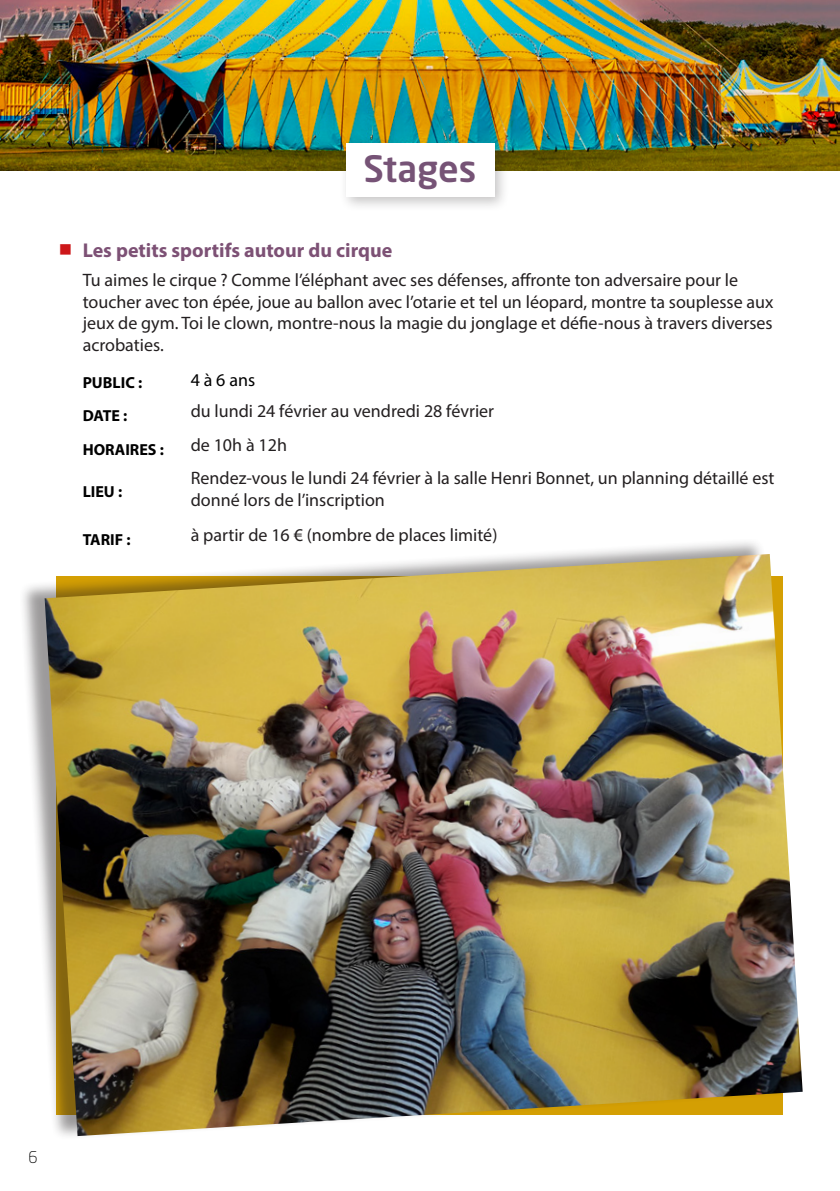
<style>
.page{position:relative;width:840px;height:1191px;background:#fff}
.page>*{position:absolute;margin:0;border:0;box-sizing:border-box;transform-origin:0 0}
.t1{font:500 36px "Neo Sans Std";color:#765376}
.t2{font:700 20px "Myriad Pro";color:#7d5175}
.t3{font:18px/21.6px "Myriad Pro";color:#231f20}
.t4{font:18px "Myriad Pro";color:#000}
.t5{font:18px "Wingdings";color:#cd1719}
.t6{font:700 16px "Myriad Pro";color:#000}
.t7{font:300 16px "Neo Sans Std";color:#000}
</style>
<div class="page">
<img style="left:0;top:0;width:839px;height:170px">
<div style="left:339px;top:136px;width:169px;height:76px;background:#231f20;opacity:.26"></div>
<div style="left:346px;top:143px;width:148px;height:54px;background:#fff"></div>
<div style="left:19px;top:537px;width:777px;height:603px;background:#231f20;opacity:.45"></div>
<img style="left:45px;top:554px;width:757px;height:582px">
<p class="t1" style="left:363px;top:146px;width:114px">Stages</p>
<p class="t5" style="left:59px;top:240px;width:15px">■</p>
<p class="t2" style="left:83px;top:237px;width:311px">Les petits sportifs autour du cirque</p>
<p class="t3" style="left:83px;top:269px;width:692px">Tu aimes le cirque ? Comme l’éléphant avec ses défenses, affronte ton adversaire pour le toucher avec ton épée, joue au ballon avec l’otarie et tel un léopard, montre ta souplesse aux jeux de gym. Toi le clown, montre-nous la magie du jonglage et défie-nous à travers diverses acrobaties.</p>
<p class="t6" style="left:83px;top:372px;width:61px">PUBLIC :</p>
<p class="t4" style="left:190px;top:369px;width:66px">4 à 6 ans</p>
<p class="t6" style="left:83px;top:405px;width:46px">DATE :</p>
<p class="t3" style="left:190px;top:400px;width:305px">du lundi 24 février au vendredi 28 février</p>
<p class="t6" style="left:83px;top:439px;width:83px">HORAIRES :</p>
<p class="t3" style="left:190px;top:434px;width:98px">de 10h à 12h</p>
<p class="t6" style="left:83px;top:481px;width:41px">LIEU :</p>
<p class="t3" style="left:190px;top:467px;width:585px">Rendez-vous le lundi 24 février à la salle Henri Bonnet, un planning détaillé est donné lors de l’inscription</p>
<p class="t6" style="left:83px;top:529px;width:49px">TARIF :</p>
<p class="t3" style="left:190px;top:524px;width:308px">à partir de 16 € (nombre de places limité)</p>
<p class="t7" style="left:28px;top:1147px;width:11px">6</p>
</div>
